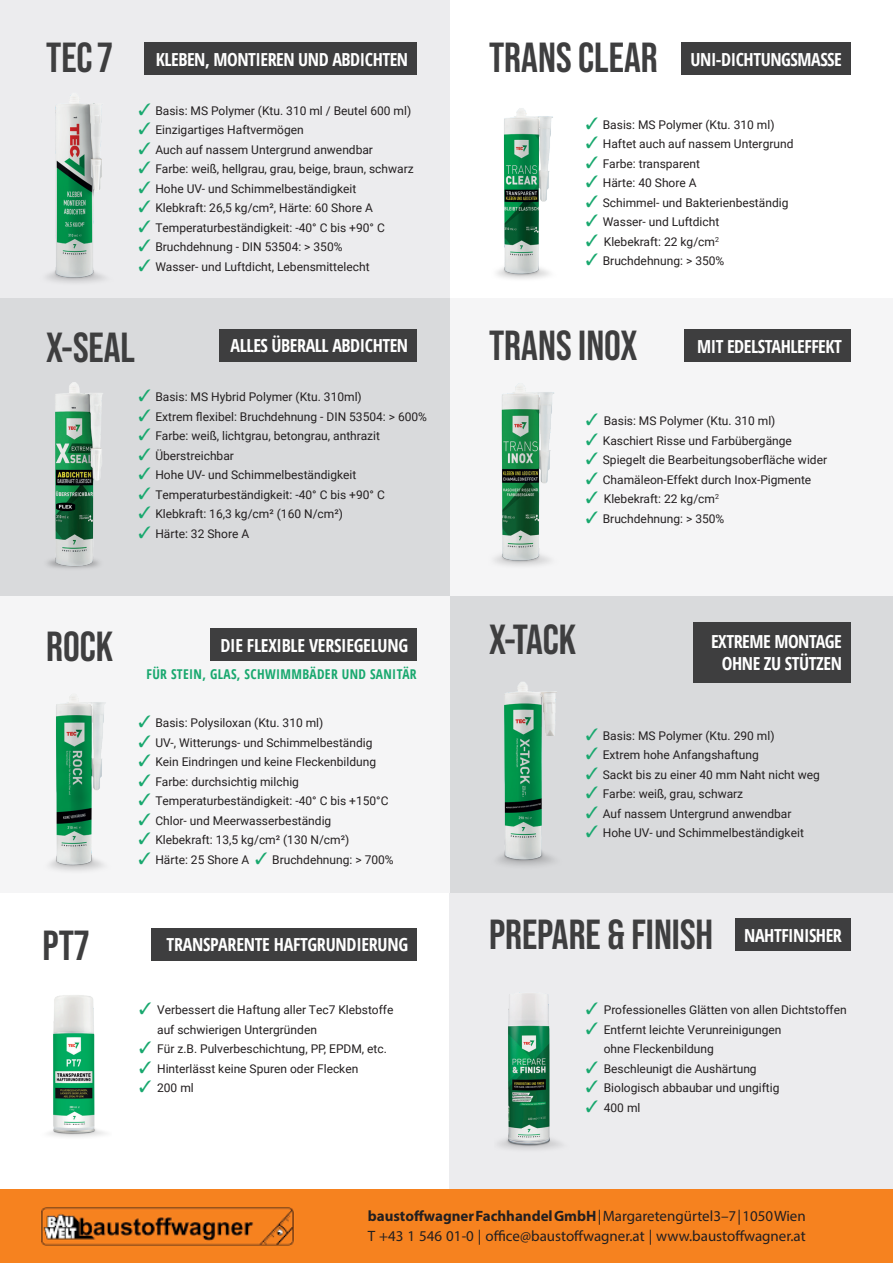
<style>
.page{position:relative;width:893px;height:1263px;background:#fff}
.page>*{position:absolute;margin:0;border:0;box-sizing:border-box;transform-origin:0 0}
.t1{font:700 42px "Bebas Neue Pro";color:#3e3e3f}
.t2{font:700 condensed 18px "Open Sans";letter-spacing:-.025em;color:#fff}
.t3{font:15px "Myriad Pro";color:#231f20}
.t4{font:700 condensed 13.5px "Open Sans";letter-spacing:.025em;color:#18a86e}
.t5{font:12px "Roboto";color:#231f20}
.s1{color:#18a86e}
.s2{font-weight:700}
</style>
<div class="page">
<div style="left:449px;top:595px;width:444px;height:298px;background:#d9dadc"></div>
<div style="left:449px;top:298px;width:444px;height:297px;background:#f5f5f6"></div>
<div style="left:0;top:595px;width:449px;height:298px;background:#f5f5f6"></div>
<div style="left:0;top:0;width:449px;height:298px;background:#ececee"></div>
<div style="left:0;top:298px;width:449px;height:297px;background:#d9dadc"></div>
<div style="left:144px;top:43px;width:273px;height:32px;background:#3e3e3f"></div>
<div style="left:681px;top:43px;width:169px;height:32px;background:#3e3e3f"></div>
<img style="left:47px;top:95px;width:58px;height:188px">
<img style="left:498px;top:682px;width:59px;height:184px">
<img style="left:49px;top:995px;width:57px;height:142px">
<img style="left:494px;top:383px;width:60px;height:183px">
<img style="left:496px;top:108px;width:57px;height:171px">
<div style="left:219px;top:329px;width:198px;height:32px;background:#3e3e3f"></div>
<div style="left:693px;top:622px;width:157px;height:61px;background:#3e3e3f"></div>
<div style="left:684px;top:329px;width:166px;height:33px;background:#3e3e3f"></div>
<div style="left:151px;top:928px;width:266px;height:32px;background:#3e3e3f"></div>
<div style="left:210px;top:629px;width:207px;height:32px;background:#3e3e3f"></div>
<img style="left:50px;top:696px;width:56px;height:175px">
<img style="left:47px;top:382px;width:56px;height:187px">
<div style="left:449px;top:893px;width:444px;height:298px;background:#ececee"></div>
<img style="left:498px;top:992px;width:64px;height:158px">
<div style="left:735px;top:918px;width:115px;height:33px;background:#3e3e3f"></div>
<div style="left:0;top:1190px;width:893px;height:73px;background:#f6821f"></div>
<img style="left:41px;top:1207px;width:253px;height:39px">
<p class="t1" style="left:46px;top:33px;width:68px">TEC7</p>
<p class="t1" style="left:489px;top:33px;width:170px">TRANS CLEAR</p>
<p class="t2" style="left:156px;top:47px;width:254px">KLEBEN, MONTIEREN UND ABDICHTEN</p>
<p class="t2" style="left:690px;top:47px;width:153px">UNI-DICHTUNGSMASSE</p>
<p class="t5" style="left:138px;top:102px;width:274px"><span class="s1">✓</span> Basis: MS Polymer (Ktu. 310 ml / Beutel 600 ml)</p>
<p class="t5" style="left:138px;top:122px;width:167px"><span class="s1">✓</span> Einzigartiges Haftvermögen</p>
<p class="t5" style="left:138px;top:141px;width:236px"><span class="s1">✓</span> Auch auf nassem Untergrund anwendbar</p>
<p class="t5" style="left:138px;top:161px;width:277px"><span class="s1">✓</span> Farbe: weiß, hellgrau, grau, beige, braun, schwarz</p>
<p class="t5" style="left:138px;top:180px;width:220px"><span class="s1">✓</span> Hohe UV- und Schimmelbeständigkeit</p>
<p class="t5" style="left:138px;top:200px;width:236px"><span class="s1">✓</span> Klebkraft: 26,5 kg/cm², Härte: 60 Shore A</p>
<p class="t5" style="left:138px;top:219px;width:248px"><span class="s1">✓</span> Temperaturbeständigkeit: -40° C bis +90° C</p>
<p class="t5" style="left:138px;top:239px;width:206px"><span class="s1">✓</span> Bruchdehnung - DIN 53504: &gt; 350%</p>
<p class="t5" style="left:138px;top:258px;width:233px"><span class="s1">✓</span> Wasser- und Luftdicht, Lebensmittelecht</p>
<p class="t1" style="left:46px;top:324px;width:90px">X-SEAL</p>
<p class="t2" style="left:231px;top:333px;width:179px">ALLES ÜBERALL ABDICHTEN</p>
<p class="t5" style="left:138px;top:389px;width:225px"><span class="s1">✓</span> Basis: MS Hybrid Polymer (Ktu. 310ml)</p>
<p class="t5" style="left:138px;top:408px;width:290px"><span class="s1">✓</span> Extrem flexibel: Bruchdehnung - DIN 53504: &gt; 600%</p>
<p class="t5" style="left:138px;top:428px;width:243px"><span class="s1">✓</span> Farbe: weiß, lichtgrau, betongrau, anthrazit</p>
<p class="t5" style="left:138px;top:447px;width:97px"><span class="s1">✓</span> Überstreichbar</p>
<p class="t5" style="left:138px;top:467px;width:220px"><span class="s1">✓</span> Hohe UV- und Schimmelbeständigkeit</p>
<p class="t5" style="left:138px;top:486px;width:248px"><span class="s1">✓</span> Temperaturbeständigkeit: -40° C bis +90° C</p>
<p class="t5" style="left:138px;top:506px;width:206px"><span class="s1">✓</span> Klebkraft: 16,3 kg/cm² (160 N/cm²)</p>
<p class="t5" style="left:138px;top:525px;width:112px"><span class="s1">✓</span> Härte: 32 Shore A</p>
<p class="t1" style="left:46px;top:622px;width:69px">ROCK</p>
<p class="t1" style="left:43px;top:922px;width:48px">PT7</p>
<p class="t2" style="left:220px;top:633px;width:189px">DIE FLEXIBLE VERSIEGELUNG</p>
<p class="t4" style="left:146px;top:664px;width:272px">FÜR STEIN, GLAS, SCHWIMMBÄDER UND SANITÄR</p>
<p class="t5" style="left:138px;top:714px;width:187px"><span class="s1">✓</span> Basis: Polysiloxan (Ktu. 310 ml)</p>
<p class="t5" style="left:138px;top:734px;width:236px"><span class="s1">✓</span> UV-, Witterungs- und Schimmelbeständig</p>
<p class="t5" style="left:138px;top:753px;width:239px"><span class="s1">✓</span> Kein Eindringen und keine Fleckenbildung</p>
<p class="t5" style="left:138px;top:773px;width:162px"><span class="s1">✓</span> Farbe: durchsichtig milchig</p>
<p class="t5" style="left:138px;top:792px;width:252px"><span class="s1">✓</span> Temperaturbeständigkeit: -40° C bis +150°C</p>
<p class="t5" style="left:138px;top:812px;width:194px"><span class="s1">✓</span> Chlor- und Meerwasserbeständig</p>
<p class="t5" style="left:138px;top:831px;width:212px"><span class="s1">✓</span> Klebekraft: 13,5 kg/cm² (130 N/cm²)</p>
<p class="t5" style="left:138px;top:851px;width:257px"><span class="s1">✓</span> Härte: 25 Shore A <span class="s1">✓</span> Bruchdehnung: &gt; 700%</p>
<p class="t2" style="left:167px;top:932px;width:243px">TRANSPARENTE HAFTGRUNDIERUNG</p>
<p class="t5" style="left:139px;top:1001px;width:256px"><span class="s1">✓</span> Verbessert die Haftung aller Tec7 Klebstoffe</p>
<p class="t5" style="left:157px;top:1021px;width:161px">auf schwierigen Untergründen</p>
<p class="t5" style="left:139px;top:1040px;width:249px"><span class="s1">✓</span> Für z.B. Pulverbeschichtung, PP, EPDM, etc.</p>
<p class="t5" style="left:139px;top:1060px;width:221px"><span class="s1">✓</span> Hinterlässt keine Spuren oder Flecken</p>
<p class="t5" style="left:139px;top:1079px;width:56px"><span class="s1">✓</span> 200 ml</p>
<p class="t5" style="left:586px;top:116px;width:190px"><span class="s1">✓</span> Basis: MS Polymer (Ktu. 310 ml)</p>
<p class="t5" style="left:586px;top:135px;width:209px"><span class="s1">✓</span> Haftet auch auf nassem Untergrund</p>
<p class="t5" style="left:586px;top:155px;width:116px"><span class="s1">✓</span> Farbe: transparent</p>
<p class="t5" style="left:586px;top:174px;width:112px"><span class="s1">✓</span> Härte: 40 Shore A</p>
<p class="t5" style="left:586px;top:194px;width:204px"><span class="s1">✓</span> Schimmel- und Bakterienbeständig</p>
<p class="t5" style="left:586px;top:213px;width:135px"><span class="s1">✓</span> Wasser- und Luftdicht</p>
<p class="t5" style="left:586px;top:233px;width:135px"><span class="s1">✓</span> Klebekraft: 22 kg/cm<sup>2</sup></p>
<p class="t5" style="left:586px;top:252px;width:140px"><span class="s1">✓</span> Bruchdehnung: &gt; 350%</p>
<p class="t1" style="left:489px;top:322px;width:150px">TRANS INOX</p>
<p class="t2" style="left:697px;top:333px;width:146px">MIT EDELSTAHLEFFEKT</p>
<p class="t5" style="left:586px;top:413px;width:191px"><span class="s1">✓</span> Basis: MS Polymer (Ktu. 310 ml)</p>
<p class="t5" style="left:586px;top:432px;width:208px"><span class="s1">✓</span> Kaschiert Risse und Farbübergänge</p>
<p class="t5" style="left:586px;top:452px;width:243px"><span class="s1">✓</span> Spiegelt die Bearbeitungsoberfläche wider</p>
<p class="t5" style="left:586px;top:471px;width:227px"><span class="s1">✓</span> Chamäleon-Effekt durch Inox-Pigmente</p>
<p class="t5" style="left:586px;top:491px;width:135px"><span class="s1">✓</span> Klebekraft: 22 kg/cm<sup>2</sup></p>
<p class="t5" style="left:586px;top:510px;width:140px"><span class="s1">✓</span> Bruchdehnung: &gt; 350%</p>
<p class="t1" style="left:489px;top:616px;width:89px">X-TACK</p>
<p class="t2" style="left:711px;top:629px;width:132px">EXTREME MONTAGE</p>
<p class="t2" style="left:722px;top:651px;width:122px">OHNE ZU STÜTZEN</p>
<p class="t5" style="left:586px;top:727px;width:190px"><span class="s1">✓</span> Basis: MS Polymer (Ktu. 290 ml)</p>
<p class="t5" style="left:586px;top:747px;width:174px"><span class="s1">✓</span> Extrem hohe Anfangshaftung</p>
<p class="t5" style="left:586px;top:766px;width:236px"><span class="s1">✓</span> Sackt bis zu einer 40 mm Naht nicht weg</p>
<p class="t5" style="left:586px;top:786px;width:159px"><span class="s1">✓</span> Farbe: weiß, grau, schwarz</p>
<p class="t5" style="left:586px;top:805px;width:207px"><span class="s1">✓</span> Auf nassem Untergrund anwendbar</p>
<p class="t5" style="left:586px;top:825px;width:220px"><span class="s1">✓</span> Hohe UV- und Schimmelbeständigkeit</p>
<p class="t1" style="left:489px;top:911px;width:226px">PREPARE &amp; FINISH</p>
<p class="t2" style="left:744px;top:922px;width:99px">NAHTFINISHER</p>
<p class="t5" style="left:586px;top:1001px;width:262px"><span class="s1">✓</span> Professionelles Glätten von allen Dichtstoffen</p>
<p class="t5" style="left:586px;top:1021px;width:197px"><span class="s1">✓</span> Entfernt leichte Verunreinigungen</p>
<p class="t5" style="left:604px;top:1040px;width:111px">ohne Fleckenbildung</p>
<p class="t5" style="left:586px;top:1060px;width:172px"><span class="s1">✓</span> Beschleunigt die Aushärtung</p>
<p class="t5" style="left:586px;top:1079px;width:195px"><span class="s1">✓</span> Biologisch abbaubar und ungiftig</p>
<p class="t5" style="left:586px;top:1099px;width:56px"><span class="s1">✓</span> 400 ml</p>
<p class="t3" style="left:368px;top:1207px;width:439px"><span class="s2">baustoffwagner Fachhandel GmbH</span> | Margaretengürtel3–7 | 1050 Wien</p>
<p class="t3" style="left:368px;top:1226px;width:439px">T +43 1 546 01-0 | office@baustoffwagner.at | www.baustoffwagner.at</p>
</div>
